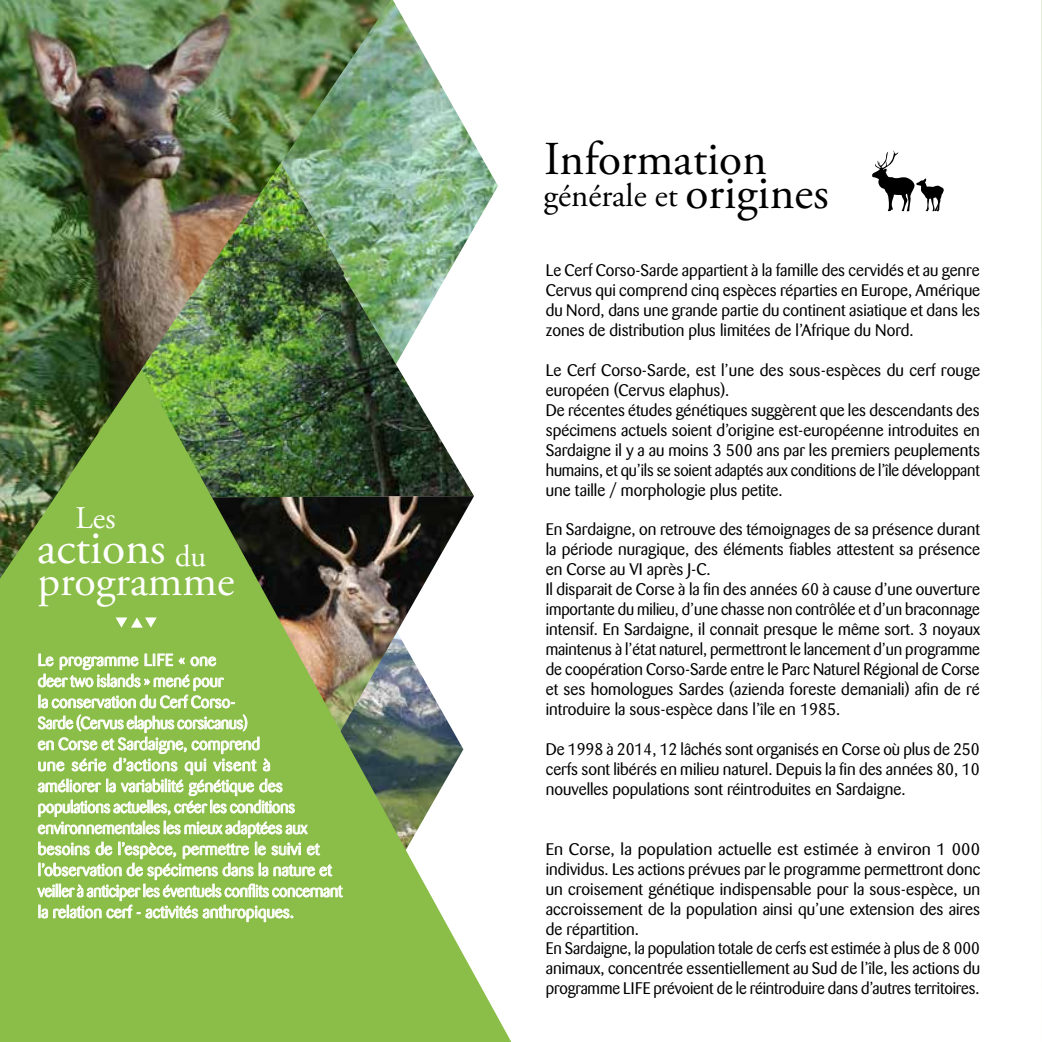
<style>
.page{position:relative;width:1042px;height:1042px;background:#fff}
.page>*{position:absolute;margin:0;border:0;box-sizing:border-box;transform-origin:0 0}
.t1{font:47.6px "Adobe Garamond Pro";color:#fff}
.t2{font:47.25px "Adobe Garamond Pro";color:#000}
.t3{font:47.07px "Adobe Garamond Pro";color:#000}
.t4{font:44.1px "Adobe Garamond Pro";color:#fff}
.t5{font:32.9px "Adobe Garamond Pro";color:#000}
.t6{font:31.5px "Adobe Garamond Pro";color:#fff}
.t7{font:30.62px "Adobe Garamond Pro";color:#fff}
.t8{font:16.62px/19.9px "Barmeno";color:#000;text-align:justify}
.t9{font:16.62px/21px "Barmeno";color:#fff}
.t10{font:16.62px/19.9px "Barmeno";color:#000;scale:1.04 1}
</style>
<div class="page">
<img style="left:391px;top:0;width:107px;height:228px">
<img style="left:391px;top:70px;width:83px;height:299px">
<svg style="left:0;top:369px;width:511px;height:673px;fill:#8bbe48"></svg>
<img style="left:0;top:0;width:391px;height:578px">
<svg style="left:116px;top:617px;width:41px;height:10px"></svg>
<svg style="left:37px;top:653px;width:306px;height:269px;background:#a3ca6f"></svg>
<svg style="left:872px;top:150px;width:72px;height:62px"></svg>
<hr style="left:1041px;top:0;width:1px;height:1042px;background:#8bbe48">
<h3 class="t6" style="left:76px;top:499px;width:42px">Les</h3>
<h1 class="t1" style="left:37px;top:520px;width:130px">actions</h1>
<h3 class="t4" style="left:38px;top:555px;width:198px">programme</h3>
<h3 class="t7" style="left:175px;top:537px;width:33px">du</h3>
<p class="t9" style="left:38px;top:649px;width:306px">Le programme LIFE « one<br>deer two islands » mené pour<br>la conservation du Cerf Corso-<br>Sarde (Cervus elaphus corsicanus)<br>en Corse et Sardaigne, comprend<br>une série d’actions qui visent à<br>améliorer la variabilité génétique des populations actuelles, créer les conditions environnementales les mieux adaptées aux besoins de l’espèce, permettre le suivi et l’observation de spécimens dans la nature et veiller à anticiper les éventuels conflits concernant la relation cerf - activités anthropiques.</p>
<h3 class="t3" style="left:544px;top:131px;width:224px">Information</h3>
<h2 class="t2" style="left:685px;top:164px;width:145px">origines</h2>
<h3 class="t5" style="left:543px;top:176px;width:136px">générale et</h3>
<p class="t8" style="left:546px;top:260px;width:436px">Le Cerf Corso-Sarde appartient à la famille des cervidés et au genre Cervus qui comprend cinq espèces réparties en Europe, Amérique du Nord, dans une grande partie du continent asiatique et dans les zones de distribution plus limitées de l’Afrique du Nord.</p>
<p class="t8" style="left:546px;top:360px;width:436px;text-align:left">Le Cerf Corso-Sarde, est l’une des sous-espèces du cerf rouge européen (Cervus elaphus).<br>De récentes études génétiques suggèrent que les descendants des spécimens actuels soient d’origine est-européenne introduites en Sardaigne il y a au moins 3 500 ans par les premiers peuplements humains, et qu’ils se soient adaptés aux conditions de l’île développant une taille / morphologie plus petite.</p>
<p class="t8" style="left:546px;top:520px;width:436px;text-align:left">En Sardaigne, on retrouve des témoignages de sa présence durant la période nuragique, des éléments fiables attestent sa présence en Corse au VI après J-C.<br>Il disparait de Corse à la fin des années 60 à cause d’une ouverture importante du milieu, d’une chasse non contrôlée et d’un braconnage intensif. En Sardaigne, il connait presque le même sort. 3 noyaux maintenus à l’état naturel, permettront le lancement d’un programme de coopération Corso-Sarde entre le Parc Naturel Régional de Corse et ses homologues Sardes (azienda foreste demaniali) afin de ré introduire la sous-espèce dans l’île en 1985.</p>
<p class="t8" style="left:546px;top:739px;width:435px">De 1998 à 2014, 12 lâchés sont organisés en Corse où plus de 250 cerfs sont libérés en milieu naturel. Depuis la fin des années 80, 10 nouvelles populations sont réintroduites en Sardaigne.</p>
<p class="t10" style="left:546px;top:839px;width:419px">En Corse, la population actuelle est estimée à environ 1 000 individus. Les actions prévues par le programme permettront donc un croisement génétique indispensable pour la sous-espèce, un accroissement de la population ainsi qu’une extension des aires de répartition.<br>En Sardaigne, la population totale de cerfs est estimée à plus de 8 000 animaux, concentrée essentiellement au Sud de l’île, les actions du programme LIFE prévoient de le réintroduire dans d’autres territoires.</p>
</div>
